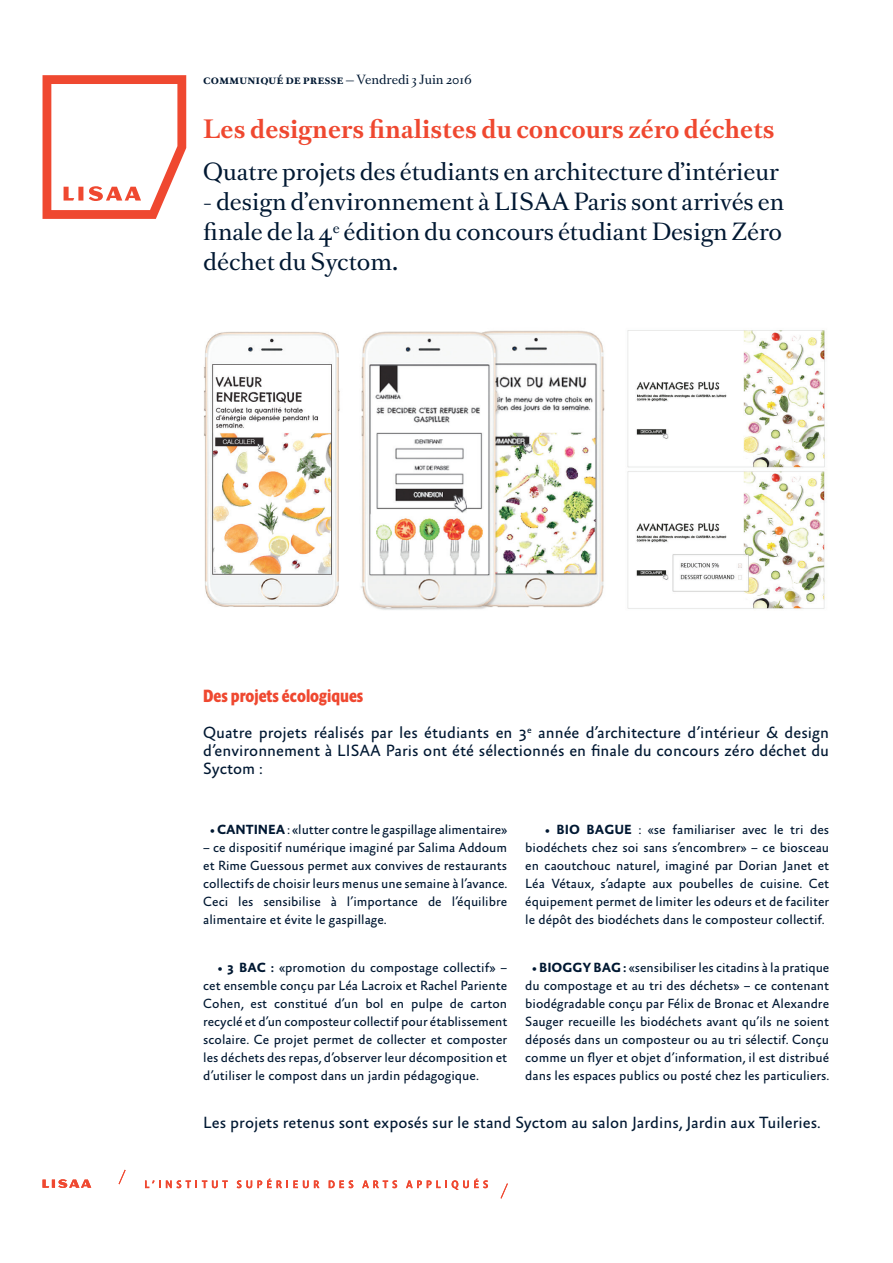
<style>
.page{position:relative;width:893px;height:1263px;background:#fff}
.page>*{position:absolute;margin:0;border:0;box-sizing:border-box;transform-origin:0 0}
.t1{font:700 24px "Romain BP Text";color:#ef4830}
.t2{font:22.5px/30px "Romain BP Text";color:#001832;text-align:justify}
.t3{font:700 18px "Absara Sans Headline Pro";color:#ef4830;scale:.92 1}
.t4{font:16.5px/18px "Absara Sans Pro";color:#001832;text-align:justify}
.t5{font:13.5px/18px "Absara Sans Pro";color:#001832;text-align:justify}
.t6{font:700 12px "Romain BP Text";color:#001832}
.s1{font-weight:400}
.s2{font-weight:700}
</style>
<div class="page">
<svg style="left:43px;top:75px;width:143px;height:144px"></svg>
<img style="left:204px;top:330px;width:621px;height:280px">
<svg style="left:43px;top:1179px;width:48px;height:9px"></svg>
<svg style="left:145px;top:1180px;width:83px;height:8px"></svg>
<svg style="left:237px;top:1179px;width:82px;height:9px"></svg>
<svg style="left:329px;top:1180px;width:24px;height:8px"></svg>
<svg style="left:362px;top:1180px;width:35px;height:8px"></svg>
<svg style="left:406px;top:1179px;width:82px;height:11px"></svg>
<svg style="left:500px;top:1183px;width:8px;height:16px"></svg>
<svg style="left:118px;top:1169px;width:8px;height:16px"></svg>
<p class="t6" style="left:203px;top:69px;width:270px">communiqué de presse — <span class="s1">Vendredi 3 Juin 2016</span></p>
<h1 class="t1" style="left:203px;top:108px;width:573px">Les designers finalistes du concours zéro déchets</h1>
<h2 class="t2" style="left:203px;top:155px;width:577px">Quatre projets des étudiants en architecture d’intérieur</h2>
<h2 class="t2" style="left:203px;top:185px;width:582px">- design d’environnement à LISAA Paris sont arrivés en finale de la 4<sup>e</sup> édition du concours étudiant Design Zéro déchet du Syctom.</h2>
<h3 class="t3" style="left:203px;top:685px;width:176px">Des projets écologiques</h3>
<p class="t4" style="left:203px;top:724px;width:627px">Quatre projets réalisés par les étudiants en 3<sup>e</sup> année d’architecture d’intérieur &amp; design d’environnement à LISAA Paris ont été sélectionnés en finale du concours zéro déchet du Syctom :</p>
<p class="t5" style="left:210px;top:821px;width:299px"><span class="s2">• CANTINEA</span> : «lutter contre le gaspillage alimentaire»</p>
<p class="t5" style="left:203px;top:839px;width:306px">– ce dispositif numérique imaginé par Salima Addoum et Rime Guessous permet aux convives de restaurants collectifs de choisir leurs menus une semaine à l’avance.<br>Ceci les sensibilise à l’importance de l’équilibre alimentaire et évite le gaspillage.</p>
<p class="t5" style="left:203px;top:959px;width:306px;text-indent:14px"><span class="s2">• 3 BAC :</span> «promotion du compostage collectif» – cet ensemble conçu par Léa Lacroix et Rachel Pariente Cohen, est constitué d’un bol en pulpe de carton recyclé et d’un composteur collectif pour établissement scolaire. Ce projet permet de collecter et composter les déchets des repas, d’observer leur décomposition et d’utiliser le compost dans un jardin pédagogique.</p>
<p class="t5" style="left:525px;top:821px;width:305px;text-indent:20px"><span class="s2">• BIO BAGUE</span> : «se familiariser avec le tri des biodéchets chez soi sans s’encombrer» – ce biosceau en caoutchouc naturel, imaginé par Dorian Janet et Léa Vétaux, s’adapte aux poubelles de cuisine. Cet équipement permet de limiter les odeurs et de faciliter le dépôt des biodéchets dans le composteur collectif.</p>
<p class="t5" style="left:525px;top:959px;width:306px;text-align:center"><span class="s2">• BIOGGY BAG :</span> «sensibiliser les citadins à la pratique du compostage et au tri des déchets» – ce contenant biodégradable conçu par Félix de Bronac et Alexandre Sauger recueille les biodéchets avant qu’ils ne soient déposés dans un composteur ou au tri sélectif. Conçu comme un flyer et objet d’information, il est distribué dans les espaces publics ou posté chez les particuliers.</p>
<p class="t4" style="left:203px;top:1114px;width:619px">Les projets retenus sont exposés sur le stand Syctom au salon Jardins, Jardin aux Tuileries.</p>
</div>
